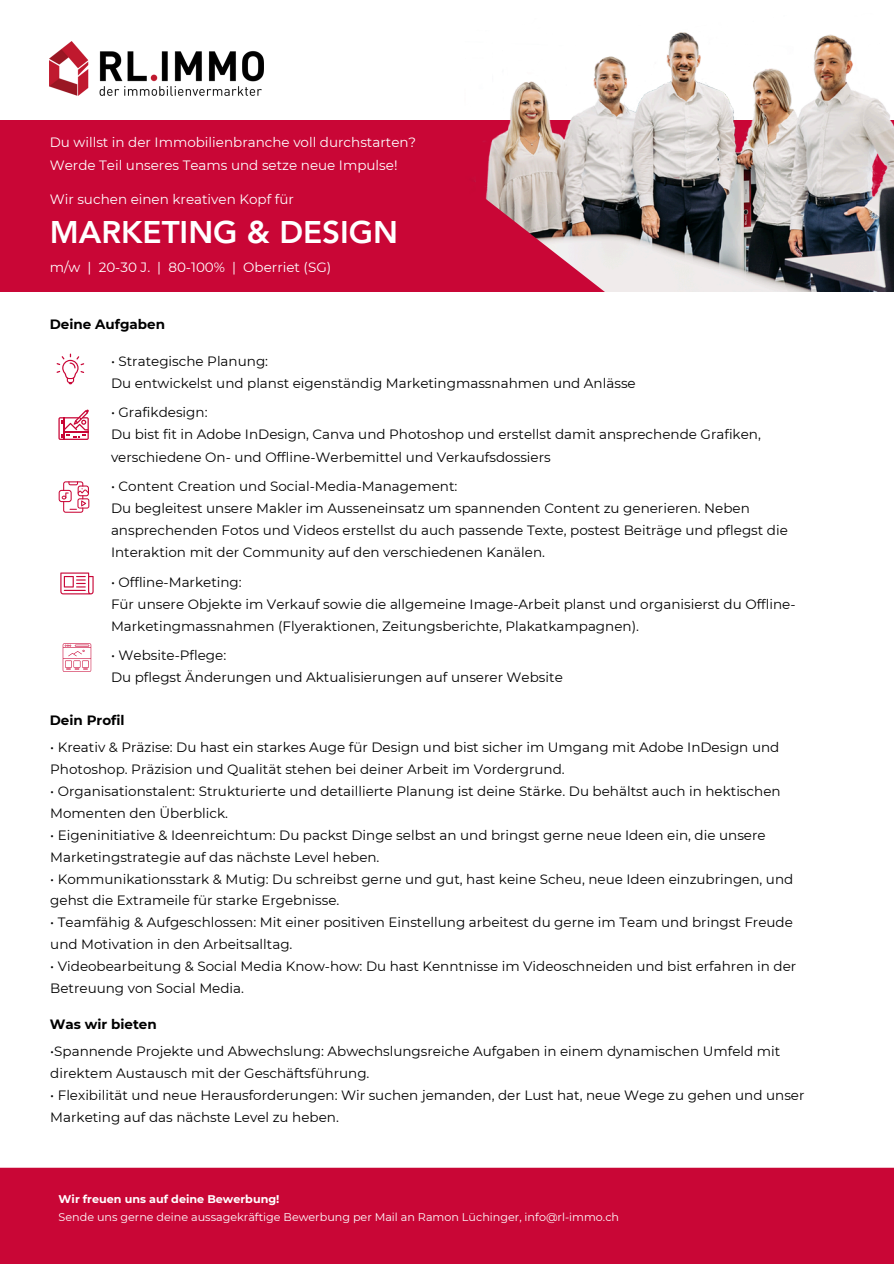
<style>
.page{position:relative;width:894px;height:1264px;background:#fff}
.page>*{position:absolute;margin:0;border:0;box-sizing:border-box;transform-origin:0 0}
.t1{font:800 31.35px "Avenir LT Pro";color:#fff}
.t2{font:13.5px/22.2px "Montserrat";color:#000}
.t3{font:13.5px/23.7px "Montserrat";color:#fff}
.t4{font:700 13.5px "Montserrat";color:#000}
.t5{font:11.1px "Montserrat";color:#fff}
.t6{font:700 11.1px "Montserrat";color:#fff}
</style>
<div class="page">
<div style="left:0;top:120px;width:373px;height:79px;background:#c90636"></div>
<img style="left:373px;top:32px;width:520px;height:260px">
<svg style="left:0;top:199px;width:605px;height:93px;background:#c61641"></svg>
<div style="left:0;top:1167px;width:893px;height:96px;background:#c90636"></div>
<img style="left:50px;top:41px;width:213px;height:54px">
<svg style="left:57px;top:353px;width:27px;height:31px"></svg>
<svg style="left:58px;top:409px;width:31px;height:31px"></svg>
<svg style="left:59px;top:481px;width:30px;height:31px"></svg>
<svg style="left:60px;top:572px;width:34px;height:22px"></svg>
<svg style="left:63px;top:643px;width:28px;height:28px"></svg>
<p class="t3" style="left:50px;top:130px;width:368px">Du willst in der Immobilienbranche voll durchstarten?<br>Werde Teil unseres Teams und setze neue Impulse!</p>
<p class="t3" style="left:50px;top:187px;width:245px">Wir suchen einen kreativen Kopf für</p>
<h4 class="t1" style="left:50px;top:220px;width:350px">MARKETING &amp; DESIGN</h4>
<h4 class="t3" style="left:50px;top:255px;width:283px">m/w | 20-30 J. | 80-100% | Oberriet (SG)</h4>
<h4 class="t4" style="left:50px;top:315px;width:117px">Deine Aufgaben</h4>
<h4 class="t2" style="left:111px;top:350px;width:526px">• Strategische Planung:<br>Du entwickelst und planst eigenständig Marketingmassnahmen und Anlässe</h4>
<h3 class="t2" style="left:111px;top:401px;width:651px">• Grafikdesign:<br>Du bist fit in Adobe InDesign, Canva und Photoshop und erstellst damit ansprechende Grafiken, verschiedene On- und Offline-Werbemittel und Verkaufsdossiers</h3>
<p class="t2" style="left:111px;top:475px;width:678px">• Content Creation und Social-Media-Management:<br>Du begleitest unsere Makler im Ausseneinsatz um spannenden Content zu generieren. Neben ansprechenden Fotos und Videos erstellst du auch passende Texte, postest Beiträge und pflegst die Interaktion mit der Community auf den verschiedenen Kanälen.</p>
<p class="t2" style="left:111px;top:570px;width:686px">• Offline-Marketing:<br>Für unsere Objekte im Verkauf sowie die allgemeine Image-Arbeit planst und organisierst du Offline-<br>Marketingmassnahmen (Flyeraktionen, Zeitungsberichte, Plakatkampagnen).</p>
<h4 class="t2" style="left:111px;top:644px;width:453px">• Website-Pflege:<br>Du pflegst Änderungen und Aktualisierungen auf unserer Website</h4>
<h4 class="t4" style="left:50px;top:711px;width:76px">Dein Profil</h4>
<h4 class="t2" style="left:50px;top:736px;width:730px">• Kreativ &amp; Präzise: Du hast ein starkes Auge für Design und bist sicher im Umgang mit Adobe InDesign und<br>Photoshop. Präzision und Qualität stehen bei deiner Arbeit im Vordergrund.</h4>
<h4 class="t2" style="left:50px;top:780px;width:731px">• Organisationstalent: Strukturierte und detaillierte Planung ist deine Stärke. Du behältst auch in hektischen<br>Momenten den Überblick.</h4>
<h4 class="t2" style="left:50px;top:824px;width:716px">• Eigeninitiative &amp; Ideenreichtum: Du packst Dinge selbst an und bringst gerne neue Ideen ein, die unsere<br>Marketingstrategie auf das nächste Level heben.</h4>
<h4 class="t2" style="left:50px;top:867px;width:744px">• Kommunikationsstark &amp; Mutig: Du schreibst gerne und gut, hast keine Scheu, neue Ideen einzubringen, und gehst die Extrameile für starke Ergebnisse.</h4>
<h4 class="t2" style="left:50px;top:911px;width:744px">• Teamfähig &amp; Aufgeschlossen: Mit einer positiven Einstellung arbeitest du gerne im Team und bringst Freude und Motivation in den Arbeitsalltag.</h4>
<h4 class="t2" style="left:50px;top:955px;width:747px">• Videobearbeitung &amp; Social Media Know-how: Du hast Kenntnisse im Videoschneiden und bist erfahren in der<br>Betreuung von Social Media.</h4>
<h3 class="t4" style="left:50px;top:1015px;width:108px">Was wir bieten</h3>
<h2 class="t2" style="left:50px;top:1040px;width:731px">•Spannende Projekte und Abwechslung: Abwechslungsreiche Aufgaben in einem dynamischen Umfeld mit direktem Austausch mit der Geschäftsführung.</h2>
<h2 class="t2" style="left:50px;top:1084px;width:755px">• Flexibilität und neue Herausforderungen: Wir suchen jemanden, der Lust hat, neue Wege zu gehen und unser<br>Marketing auf das nächste Level zu heben.</h2>
<h4 class="t6" style="left:59px;top:1192px;width:222px">Wir freuen uns auf deine Bewerbung!</h4>
<h1 class="t5" style="left:59px;top:1210px;width:562px">Sende uns gerne deine aussagekräftige Bewerbung per Mail an Ramon Lüchinger, info@rl-immo.ch</h1>
</div>
